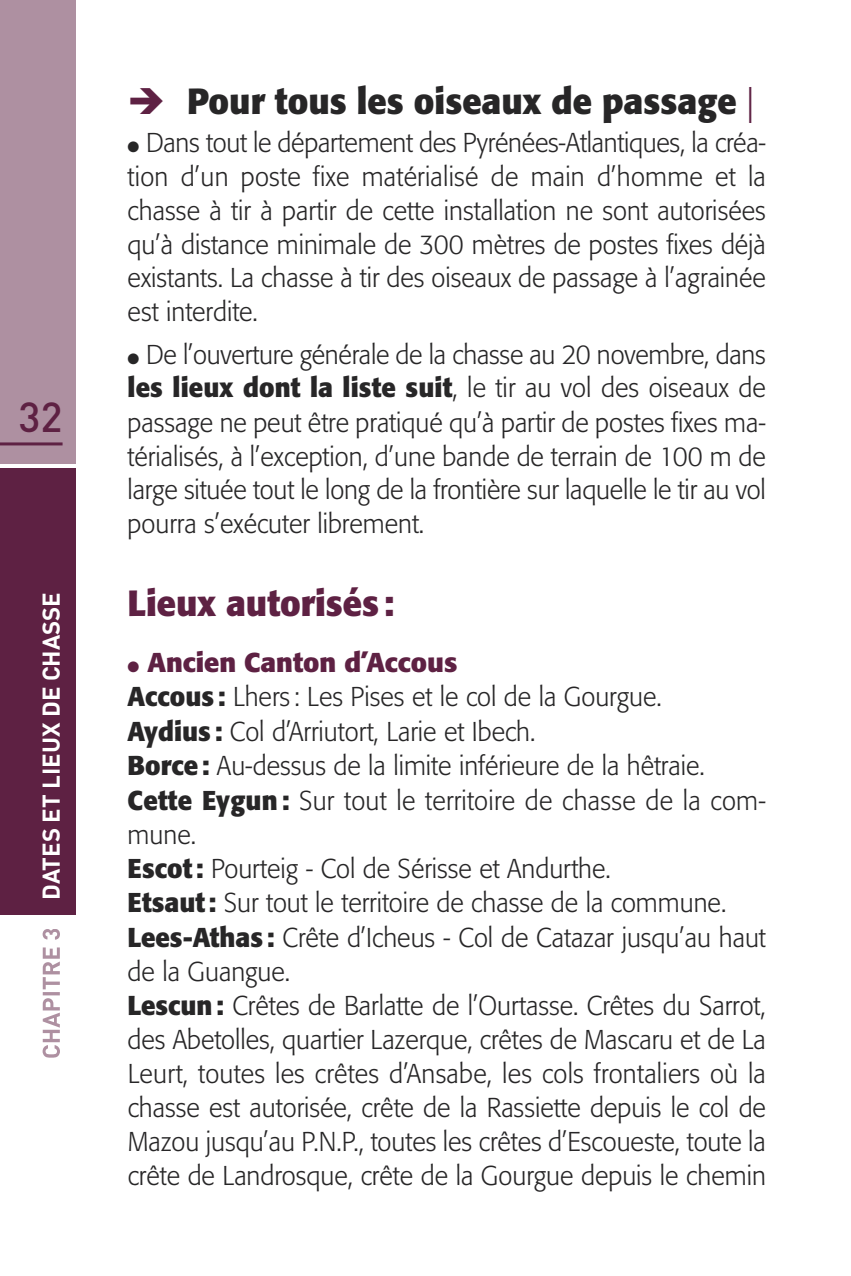
<style>
.page{position:relative;width:851px;height:1276px;background:#fff}
.page>*{position:absolute;margin:0;border:0;box-sizing:border-box;transform-origin:0 0}
.t1{font:500 41.4px "DIN";color:#5e2143}
.t2{font:700 36px "Formata";color:#272627;scale:.95 1}
.t3{font:700 36px "Formata";color:#5e2143;scale:.95 1}
.t4{font:300 27px/34.2px "Formata";color:#272627;text-align:justify;scale:.95 1}
.t5{font:700 24px "DIN";color:#fff}
.s1{color:#5e2143}
.s2{font-weight:300;color:#5e2143}
.s3{font-weight:700}
.s4{font-weight:700;color:#5e2143}
</style>
<div class="page">
<div style="left:0;top:468px;width:76px;height:446px;background:#5e2143"></div>
<div style="left:0;top:0;width:76px;height:463px;background:#ae90a1"></div>
<svg style="left:43px;top:929px;width:17px;height:128px"></svg>
<hr style="left:0;top:442px;width:63px;height:3px;background:#5e2143">
<h1 class="t1" style="left:18px;top:394px;width:46px">32</h1>
<p class="t5" style="left:37px;top:900px;width:309px;rotate:-90deg">DATES ET LIEUX DE CHASSE</p>
<h2 class="t2" style="left:128px;top:85px;width:661px"><span class="s1">➔</span> Pour tous les oiseaux de passage <span class="s2">|</span></h2>
<p class="t4" style="left:128px;top:128px;width:673px">● Dans tout le département des Pyrénées-Atlantiques, la créa&shy;tion d’un poste fixe matérialisé de main d’homme et la chasse à tir à partir de cette installation ne sont autorisées qu’à distance minimale de 300 mètres de postes fixes déjà existants. La chasse à tir des oiseaux de passage à l’agrainée est interdite.</p>
<p class="t4" style="left:128px;top:339px;width:673px">● De l’ouverture générale de la chasse au 20 novembre, dans <span class="s3">les lieux dont la liste suit</span>, le tir au vol des oiseaux de passage ne peut être pratiqué qu’à partir de postes fixes ma&shy;térialisés, à l’exception, d’une bande de terrain de 100 m de large située tout le long de la frontière sur laquelle le tir au vol pourra s’exécuter librement.</p>
<h2 class="t3" style="left:128px;top:588px;width:282px">Lieux autorisés:</h2>
<p class="t4" style="left:128px;top:647px;width:673px;text-align:left"><span class="s1">●</span> <span class="s4">Ancien Canton d’Accous<br></span><span class="s3">Accous:</span> Lhers : Les Pises et le col de la Gourgue.<br><span class="s3">Aydius:</span> Col d’Arriutort, Larie et Ibech.<br><span class="s3">Borce:</span> Au-dessus de la limite inférieure de la hêtraie.<br><span class="s3">Cette Eygun:</span> Sur tout le territoire de chasse de la com&shy;mune.<br><span class="s3">Escot:</span> Pourteig - Col de Sérisse et Andurthe.<br><span class="s3">Etsaut:</span> Sur tout le territoire de chasse de la commune.<br><span class="s3">Lees-Athas:</span> Crête d’Icheus - Col de Catazar jusqu’au haut de la Guangue.<br><span class="s3">Lescun:</span> Crêtes de Barlatte de l’Ourtasse. Crêtes du Sarrot, des Abetolles, quartier Lazerque, crêtes de Mascaru et de La Leurt, toutes les crêtes d’Ansabe, les cols frontaliers où la chasse est autorisée, crête de la Rassiette depuis le col de Mazou jusqu’au P.N.P., toutes les crêtes d’Escoueste, toute la crête de Landrosque, crête de la Gourgue depuis le chemin</p>
</div>
